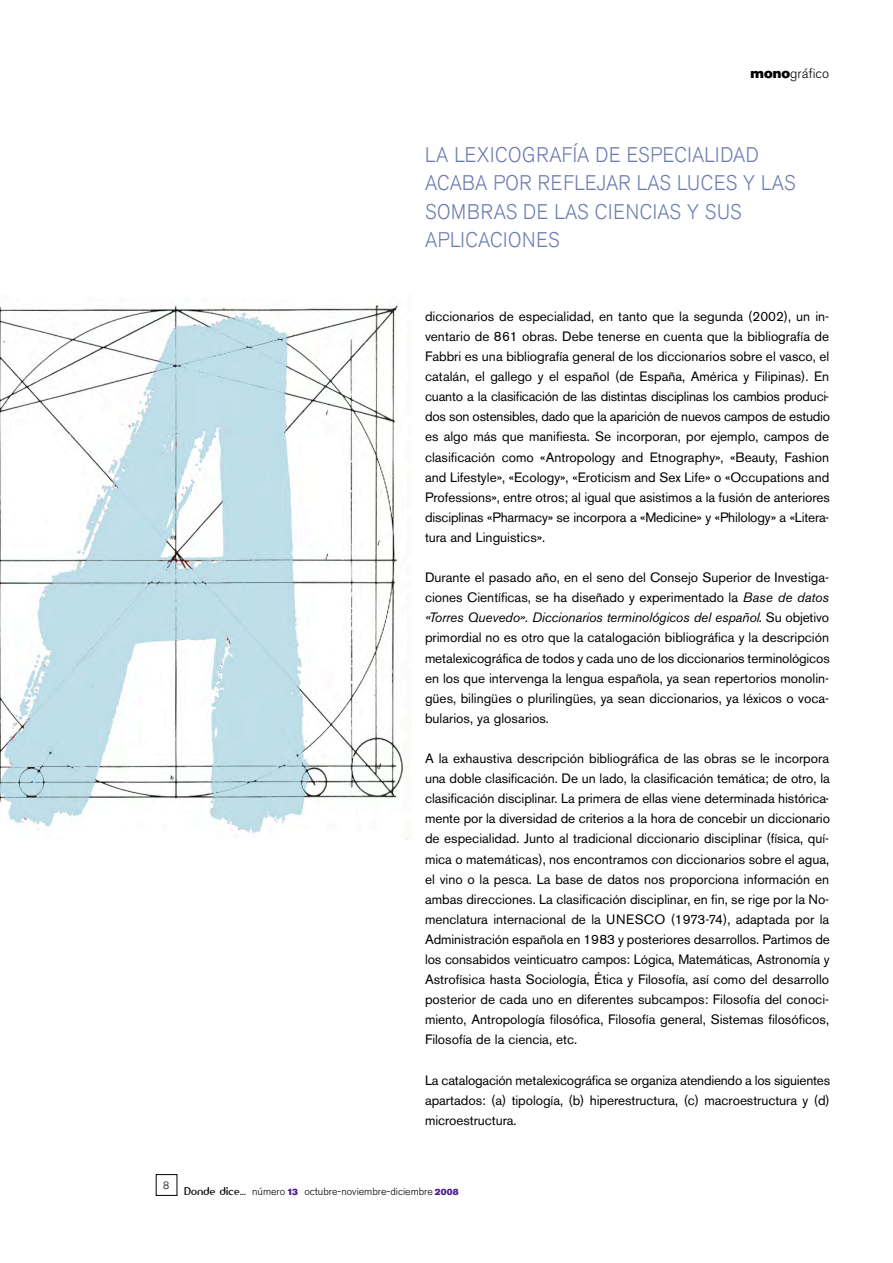
<style>
.page{position:relative;width:893px;height:1263px;background:#fff}
.page>*{position:absolute;margin:0;border:0;box-sizing:border-box;transform-origin:0 0}
.t1{font:300 21px/28.5px "Akzidenz Grotesk BE";letter-spacing:.01em;color:#6c7bb0;scale:.9 1}
.t2{font:13.5px/20.1px "Akzidenz Grotesk BE";color:#000;text-align:justify}
.t3{font:300 13.5px "Akzidenz Grotesk BE";color:#000}
.t4{font:300 10.5px "Akzidenz Grotesk BE";color:#000}
.s1{font-family:"Akzidenz Grotesk BE Super";font-weight:400}
.s2{font-style:italic}
.s3{font-family:"Amerika Sans";font-weight:400}
.s4{font-family:"Akzidenz Grotesk BE Super";font-weight:400;font-size:9px;color:#4b198e}
</style>
<div class="page">
<div style="left:156px;top:1174px;width:21px;height:22px;border:1px solid #000"></div>
<img style="left:0;top:305px;width:408px;height:535px">
<p class="t3" style="left:750px;top:69px;width:80px"><span class="s1">mono</span>gráfico</p>
<h1 class="t1" style="left:425px;top:143px;width:413px">LA LEXICOGRAFÍA DE ESPECIALIDAD<br>ACABA POR REFLEJAR LAS LUCES Y LAS<br>SOMBRAS DE LAS CIENCIAS Y SUS<br>APLICACIONES</h1>
<p class="t2" style="left:425px;top:308px;width:407px">diccionarios de especialidad, en tanto que la segunda (2002), un in&shy;ventario de 861 obras. Debe tenerse en cuenta que la bibliografía de Fabbri es una bibliografía general de los diccionarios sobre el vasco, el catalán, el gallego y el español (de España, América y Filipinas). En cuanto a la clasificación de las distintas disciplinas los cambios produci&shy;dos son ostensibles, dado que la aparición de nuevos campos de estudio es algo más que manifiesta. Se incorporan, por ejemplo, campos de clasificación como «Antropology and Etnography», «Beauty, Fashion and Lifestyle», «Ecology», «Eroticism and Sex Life» o «Occupations and Professions», entre otros; al igual que asistimos a la fusión de anteriores disciplinas «Pharmacy» se incorpora a «Medicine» y «Philology» a «Litera&shy;tura and Linguistics».</p>
<p class="t2" style="left:425px;top:569px;width:406px">Durante el pasado año, en el seno del Consejo Superior de Investiga&shy;ciones Científicas, se ha diseñado y experimentado la <span class="s2">Base de datos «Torres Quevedo». Diccionarios terminológicos del español</span>. Su objetivo primordial no es otro que la catalogación bibliográfica y la descripción metalexicográfica de todos y cada uno de los diccionarios terminológicos en los que intervenga la lengua española, ya sean repertorios monolin&shy;gües, bilingües o plurilingües, ya sean diccionarios, ya léxicos o voca&shy;bularios, ya glosarios.</p>
<p class="t2" style="left:425px;top:750px;width:406px">A la exhaustiva descripción bibliográfica de las obras se le incorpora una doble clasificación. De un lado, la clasificación temática; de otro, la clasificación disciplinar. La primera de ellas viene determinada histórica&shy;mente por la diversidad de criterios a la hora de concebir un diccionario de especialidad. Junto al tradicional diccionario disciplinar (física, quí&shy;mica o matemáticas), nos encontramos con diccionarios sobre el agua, el vino o la pesca. La base de datos nos proporciona información en ambas direcciones. La clasificación disciplinar, en fin, se rige por la No&shy;menclatura internacional de la UNESCO (1973-74), adaptada por la Administración española en 1983 y posteriores desarrollos. Partimos de los consabidos veinticuatro campos: Lógica, Matemáticas, Astronomía y Astrofísica hasta Sociología, Ética y Filosofía, así como del desarrollo posterior de cada uno en diferentes subcampos: Filosofía del conoci&shy;miento, Antropología filosófica, Filosofía general, Sistemas filosóficos, Filosofía de la ciencia, etc.</p>
<p class="t2" style="left:425px;top:1071px;width:407px">La catalogación metalexicográfica se organiza atendiendo a los siguientes apartados: (a) tipología, (b) hiperestructura, (c) macroestructura y (d) microestructura.</p>
<p class="t4" style="left:163px;top:1181px;width:8px">8</p>
<p class="t4" style="left:184px;top:1188px;width:276px"><span class="s3">Donde dice...</span> número <span class="s4">13</span> octubre-noviembre-diciembre <span class="s4">2008</span></p>
</div>
